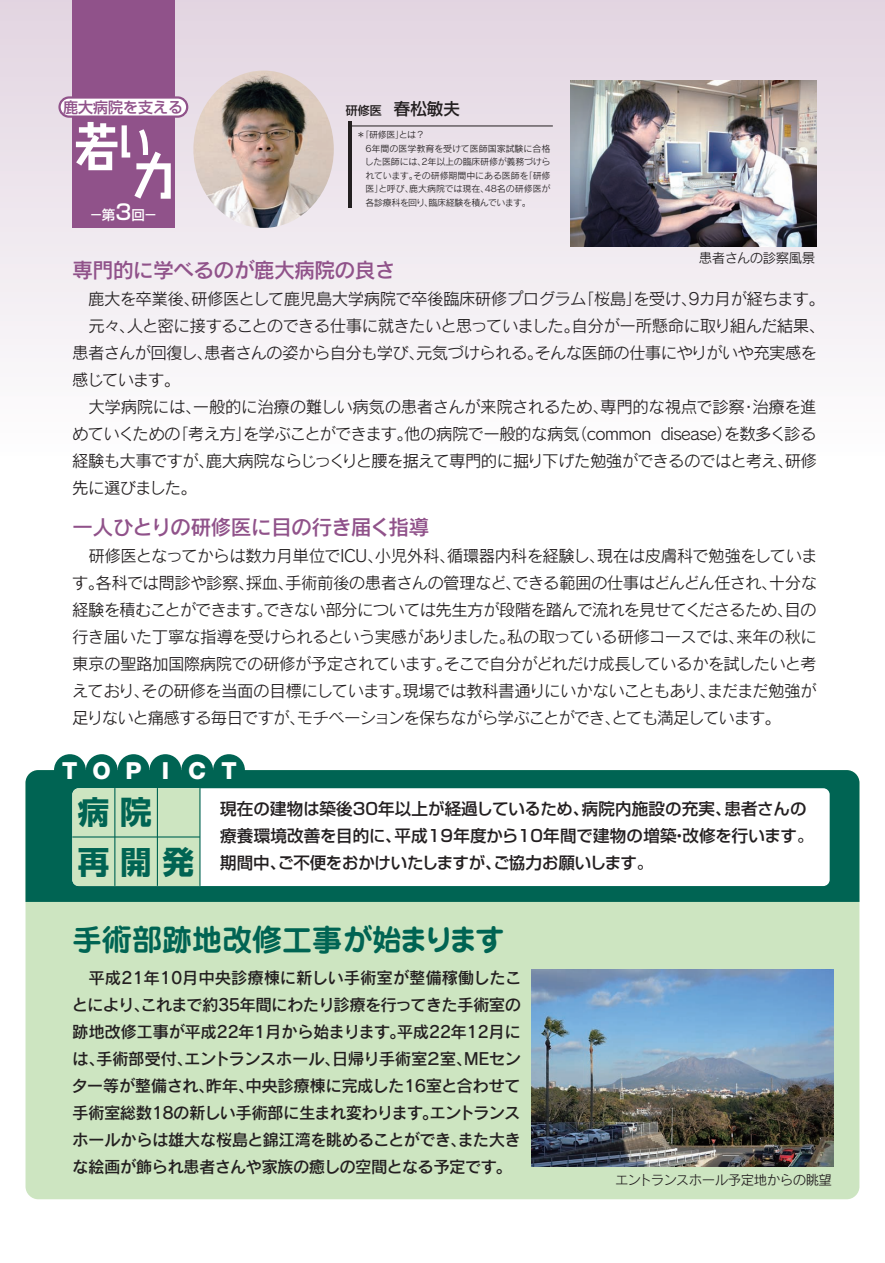
<style>
.page{position:relative;width:885px;height:1263px;background:#fff}
.page>*{position:absolute;margin:0;border:0;box-sizing:border-box;transform-origin:0 0}
.t1{font:700 31.5px/49.5px "Shin Go Pro";color:#006453}
.t2{font:700 30px "Jun 501 Pro";color:#006453}
.t3{font:800 23.55px "Helvetica Neue";color:#fff}
.t4{font:21px "Rodin Pro DB";letter-spacing:-.04em;color:#90528a}
.t5{font:16.5px/27px "Rodin Pro M";letter-spacing:-.04em;color:#231f20}
.t6{font:16.5px/27px "Rodin Pro DB";letter-spacing:-.04em;color:#231f20;text-align:justify}
.t7{font:500 16.5px/27px "Shin Go Pro";letter-spacing:.005em;color:#231f20}
.t8{font:500 15px "Shin Go Pro";color:#90528a}
.t9{font:13.5px "Rodin Pro M";letter-spacing:-.04em;color:#231f20}
.t10{font:500 13.5px "Shin Go Pro";color:#fff}
.t11{font:500 12px "Shin Go Pro";color:#231f20}
.t12{font:9px/13.5px "Rodin Pro M";letter-spacing:-.025em;color:#231f20}
.s1{font-size:16.5px}
.s2{font-size:21px}
</style>
<div class="page">
<div style="left:26px;top:770px;width:833px;height:429px;background:#cde5c1;border-radius:13px"></div>
<svg style="left:26px;top:770px;width:833px;height:132px;background:#036655"></svg>
<div style="left:0;top:0;width:884px;height:459px;background:linear-gradient(to bottom,#e1d3df,#fdfefe)"></div>
<img style="left:193px;top:71px;width:141px;height:157px">
<img style="left:570px;top:81px;width:246px;height:165px">
<hr style="left:348px;top:121px;width:4px;height:87px;background:#231f20">
<hr style="left:352px;top:126px;width:200px;height:1px;background:#231f20">
<img style="left:531px;top:970px;width:302px;height:197px">
<div style="left:54px;top:754px;width:32px;height:32px;background:#006453;border-radius:50%"></div>
<div style="left:86px;top:754px;width:32px;height:32px;background:#006453;border-radius:50%"></div>
<div style="left:118px;top:754px;width:31px;height:32px;background:#006453;border-radius:50%"></div>
<div style="left:149px;top:754px;width:32px;height:32px;background:#006453;border-radius:50%"></div>
<div style="left:181px;top:754px;width:32px;height:32px;background:#006453;border-radius:50%"></div>
<div style="left:213px;top:754px;width:32px;height:32px;background:#006453;border-radius:50%"></div>
<div style="left:72px;top:788px;width:757px;height:98px;background:#fff;border-radius:6px"></div>
<div style="left:72px;top:788px;width:127px;height:98px;background:#cde5c1"></div>
<hr style="left:114px;top:788px;width:1px;height:98px;background:#006453">
<hr style="left:157px;top:788px;width:1px;height:98px;background:#006453">
<hr style="left:199px;top:788px;width:1px;height:98px;background:#006453">
<hr style="left:72px;top:836px;width:128px;height:1px;background:#006453">
<div style="left:72px;top:0;width:102px;height:228px;background:#90528a"></div>
<svg style="left:76px;top:122px;width:95px;height:77px"></svg>
<div style="left:60px;top:97px;width:127px;height:20px;background:#fff;border-radius:10px"></div>
<div style="left:58px;top:96px;width:130px;height:22px;border:2px solid #90528a;border-radius:10px"></div>
<p class="t8" style="left:63px;top:95px;width:121px">鹿大病院を支える</p>
<p class="t11" style="left:346px;top:101px;width:115px">研修医　<span class="s1">春松敏夫</span></p>
<p class="t10" style="left:90px;top:204px;width:69px">－第<span class="s2">3</span>回－</p>
<p class="t12" style="left:365px;top:128px;width:187px;text-indent:-9px">＊「研修医」とは？<br>6年間の医学教育を受けて医師国家試験に合格した医師には、2年以上の臨床研修が義務づけられています。その研修期間中にある医師を「研修医」と呼び、鹿大病院では現在、48名の研修医が各診療科を回り、臨床経験を積んでいます。</p>
<p class="t9" style="left:699px;top:250px;width:118px">患者さんの診察風景</p>
<p class="t4" style="left:72px;top:257px;width:325px">専門的に学べるのが鹿大病院の良さ</p>
<p class="t5" style="left:72px;top:285px;width:754px">　鹿大を卒業後、研修医として鹿児島大学病院で卒後臨床研修プログラム「桜島」を受け、9カ月が経ちます。　元々、人と密に接することのできる仕事に就きたいと思っていました。自分が一所懸命に取り組んだ結果、患者さんが回復し、患者さんの姿から自分も学び、元気づけられる。そんな医師の仕事にやりがいや充実感を感じています。<br>　大学病院には、一般的に治療の難しい病気の患者さんが来院されるため、専門的な視点で診察・治療を進めていくための「考え方」を学ぶことができます。他の病院で一般的な病気（common disease）を数多く診る経験も大事ですが、鹿大病院ならじっくりと腰を据えて専門的に掘り下げた勉強ができるのではと考え、研修先に選びました。</p>
<p class="t4" style="left:72px;top:513px;width:358px">一人ひとりの研修医に目の行き届く指導</p>
<p class="t5" style="left:72px;top:542px;width:747px;text-align:justify">　研修医となってからは数カ月単位でICU、小児外科、循環器内科を経験し、現在は皮膚科で勉強をしています。各科では問診や診察、採血、手術前後の患者さんの管理など、できる範囲の仕事はどんどん任され、十分な経験を積むことができます。できない部分については先生方が段階を踏んで流れを見せてくださるため、目の行き届いた丁寧な指導を受けられるという実感がありました。私の取っている研修コースでは、来年の秋に東京の聖路加国際病院での研修が予定されています。そこで自分がどれだけ成長しているかを試したいと考えており、その研修を当面の目標にしています。現場では教科書通りにいかないこともあり、まだまだ勉強が足りないと痛感する毎日ですが、モチベーションを保ちながら学ぶことができ、とても満足しています。</p>
<h3 class="t3" style="left:62px;top:757px;width:176px">TOP I CT</h3>
<h1 class="t1" style="left:78px;top:784px;width:117px">病院<br>再開発</h1>
<p class="t7" style="left:220px;top:793px;width:595px">現在の建物は築後30年以上が経過しているため、病院内施設の充実、患者さんの療養環境改善を目的に、平成19年度から10年間で建物の増築・改修を行います。期間中、ご不便をおかけいたしますが、ご協力お願いします。</p>
<h2 class="t2" style="left:72px;top:916px;width:434px">手術部跡地改修工事が始まります</h2>
<p class="t6" style="left:72px;top:964px;width:451px">　平成21年10月中央診療棟に新しい手術室が整備稼働したことにより、これまで約35年間にわたり診療を行ってきた手術室の跡地改修工事が平成22年1月から始まります。平成22年12月には、手術部受付、エントランスホール、日帰り手術室２室、ＭＥセンター等が整備され、昨年、中央診療棟に完成した16室と合わせて手術室総数18の新しい手術部に生まれ変わります。エントランスホールからは雄大な桜島と錦江湾を眺めることができ、また大きな絵画が飾られ患者さんや家族の癒しの空間となる予定です。</p>
<p class="t9" style="left:615px;top:1171px;width:218px">エントランスホール予定地からの眺望</p>
</div>
